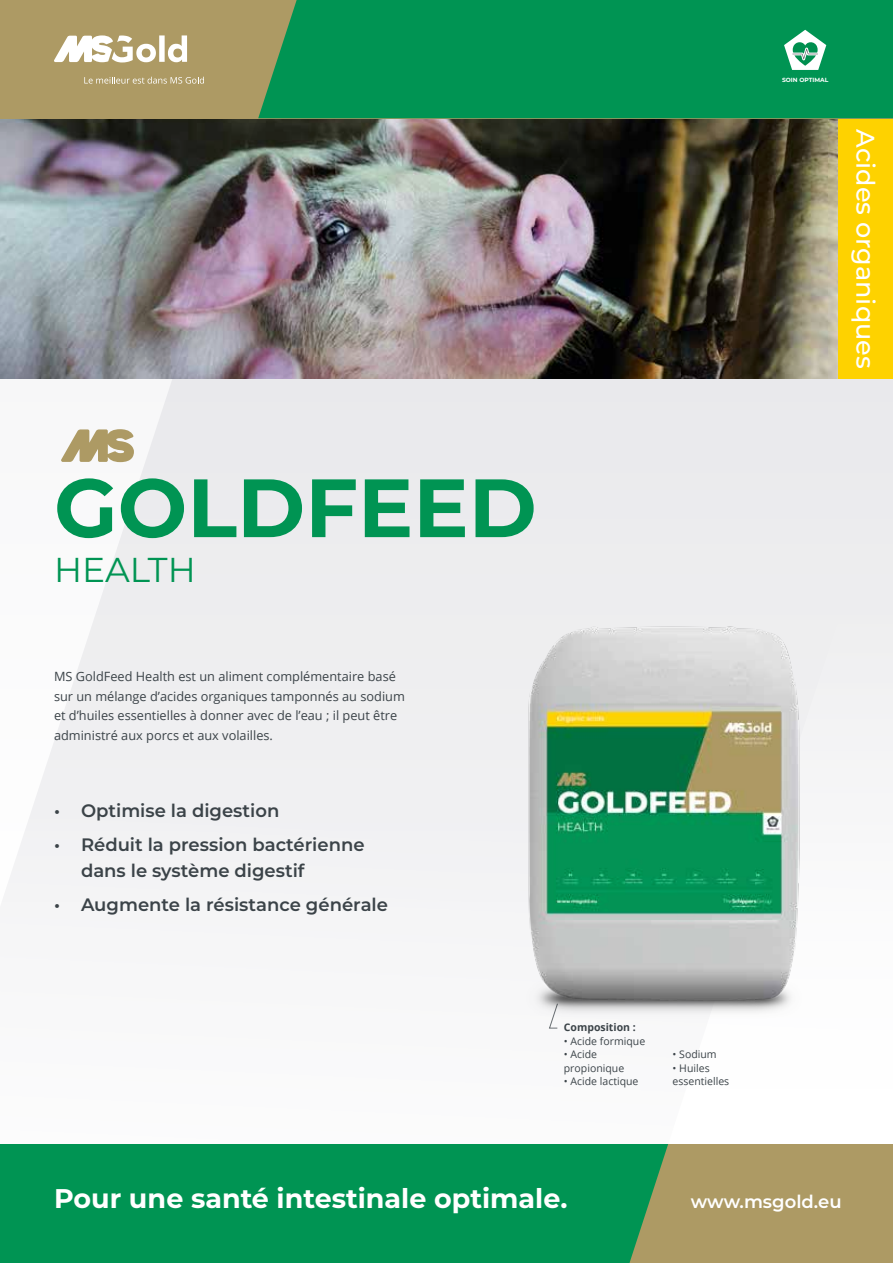
<style>
.page{position:relative;width:893px;height:1263px;background:#fff}
.page>*{position:absolute;margin:0;border:0;box-sizing:border-box;transform-origin:0 0}
.t1{font:700 82.5px "Montserrat";color:#009453}
.t2{font:34.5px "Montserrat";color:#009453}
.t3{font:700 27px "Montserrat";color:#fff}
.t4{font:500 25.5px "Montserrat";color:#fff}
.t5{font:600 18px/25.5px "Montserrat";color:#3b4348}
.t6{font:600 18px "Montserrat";color:#fff}
.t7{font:12.75px/19.5px "Open Sans";color:#3b4348}
.t8{font:10.5px/13.5px "Open Sans";color:#3b4348}
.t9{font:700 10.5px "Open Sans";color:#3b4348}
.t10{font:700 6px "Montserrat";color:#fff}
</style>
<div class="page">
<img style="left:0;top:118px;width:893px;height:1027px">
<svg style="left:600px;top:600px;width:293px;height:545px"></svg>
<div style="left:839px;top:96px;width:54px;height:282px;background:#fed200"></div>
<div style="left:0;top:0;width:893px;height:118px;background:#ad9a64"></div>
<div style="left:258px;top:0;width:635px;height:118px;background:#009453"></div>
<div style="left:0;top:1145px;width:893px;height:118px;background:#009453"></div>
<svg style="left:629px;top:1145px;width:264px;height:118px;background:#a09962"></svg>
<img style="left:453px;top:566px;width:405px;height:510px">
<svg style="left:61px;top:429px;width:73px;height:33px"></svg>
<svg style="left:549px;top:1003px;width:9px;height:26px"></svg>
<svg style="left:784px;top:30px;width:42px;height:40px;background:#7fc7a7"></svg>
<svg style="left:54px;top:35px;width:133px;height:27px"></svg>
<svg style="left:84px;top:77px;width:120px;height:7px"></svg>
<p class="t10" style="left:782px;top:75px;width:48px">SOIN OPTIMAL</p>
<h3 class="t4" style="left:883px;top:129px;width:241px;rotate:90deg">Acides organiques</h3>
<h1 class="t1" style="left:54px;top:448px;width:484px">GOLDFEED</h1>
<h2 class="t2" style="left:54px;top:546px;width:143px">HEALTH</h2>
<p class="t7" style="left:54px;top:667px;width:352px">MS GoldFeed Health est un aliment complémentaire basé sur un mélange d’acides organiques tamponnés au sodium et d’huiles essentielles à donner avec de l’eau ; il peut être administré aux porcs et aux volailles.</p>
<h3 class="t5" style="left:54px;top:797px;width:227px">• Optimise la digestion</h3>
<h3 class="t5" style="left:81px;top:831px;width:285px;text-indent:-27px">• Réduit la pression bactérienne dans le système digestif</h3>
<h3 class="t5" style="left:54px;top:891px;width:336px">• Augmente la résistance générale</h3>
<p class="t9" style="left:564px;top:1020px;width:73px">Composition :</p>
<p class="t8" style="left:564px;top:1034px;width:83px">• Acide formique</p>
<p class="t8" style="left:564px;top:1047px;width:62px">• Acide propionique</p>
<p class="t8" style="left:564px;top:1074px;width:76px">• Acide lactique</p>
<p class="t8" style="left:673px;top:1047px;width:46px">• Sodium</p>
<p class="t8" style="left:673px;top:1061px;width:58px">• Huiles essentielles</p>
<h3 class="t3" style="left:54px;top:1179px;width:515px">Pour une santé intestinale optimale.</h3>
<h3 class="t6" style="left:691px;top:1189px;width:152px">www.msgold.eu</h3>
</div>
